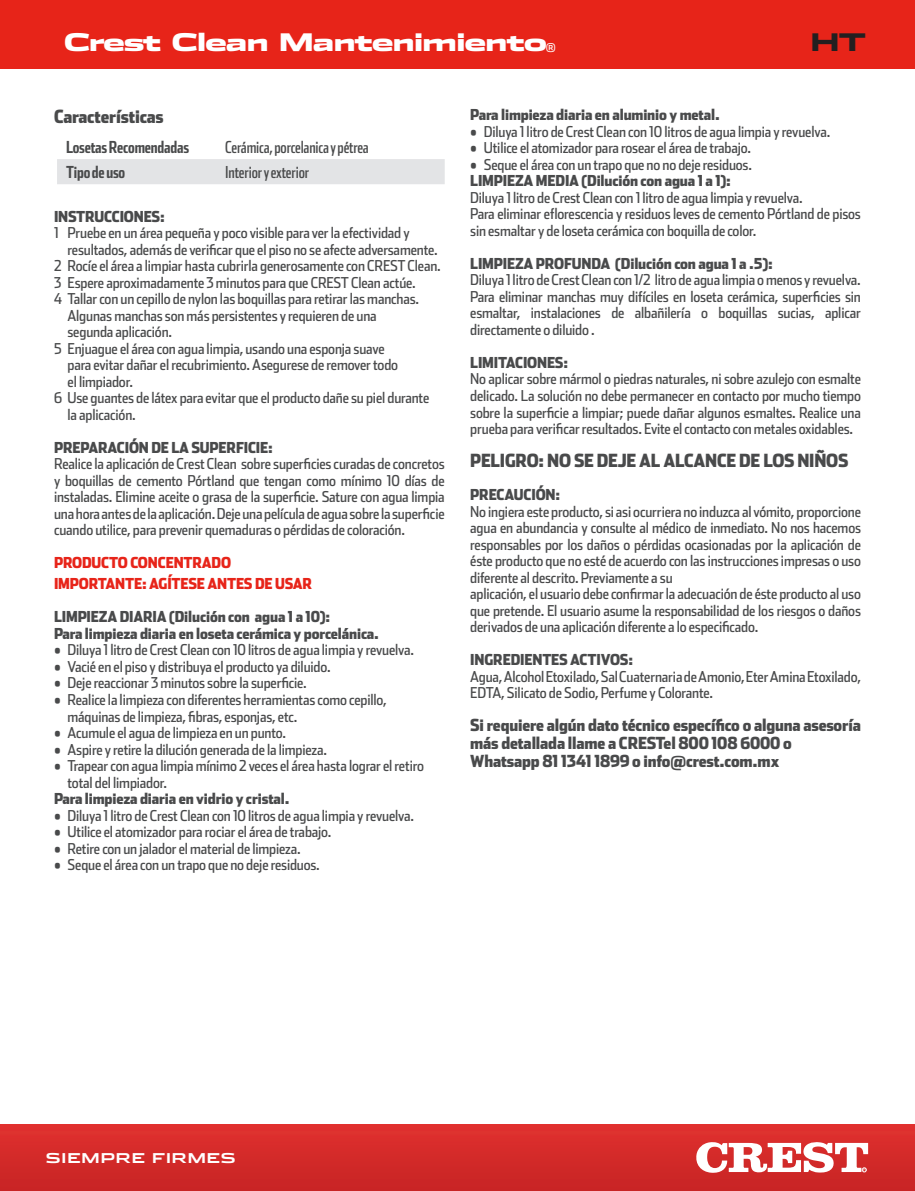
<style>
.page{position:relative;width:915px;height:1191px;background:#fff}
.page>*{position:absolute;margin:0;border:0;box-sizing:border-box;transform-origin:0 0}
.t1{font:900 24px "Stainless Ext";letter-spacing:-.05em;color:#fff}
.t2{font:900 24px "Stainless Ext";color:#231f20}
.Texto_Reverso_continuo{font:900 18px "Stainless Cond";letter-spacing:-.01em;color:#494a4b}
.Texto_Reverso_continuo-2{font:900 16.5px/18px "Stainless Cond";letter-spacing:-.01em;color:#494a4b}
.Texto_Reverso{font:16.5px "Stainless Comp";letter-spacing:-.01em;color:#494a4b}
.Texto_Reverso-2{font:700 16.5px "Stainless Comp";letter-spacing:-.01em;color:#494a4b}
.Texto_Reverso_continuo-3{font:15px/16.5px "Stainless Cond";letter-spacing:-.01em;color:#494a4b;text-align:justify}
.Texto_Reverso_continuo-4{font:900 15px "Stainless Cond";letter-spacing:-.01em;color:#494a4b}
.Texto_Reverso_continuo-5{font:900 15px "Stainless Cond";letter-spacing:-.01em;color:#e72419}
.Table_Left{font:700 13.5px "Stainless Ext";letter-spacing:.025em;color:#fff}
.s1{font-family:"Stainless";font-weight:400;font-size:12px}
</style>
<div class="page">
<div style="left:57px;top:159px;width:387px;height:25px;background:#e3e4e6"></div>
<div style="left:0;top:0;width:914px;height:68px;background:#e72419"></div>
<img style="left:0;top:1124px;width:914px;height:67px">
<svg style="left:694px;top:1141px;width:173px;height:32px"></svg>
<p class="t1" style="left:64px;top:28px;width:493px">Crest Clean Mantenimiento<span class="s1">®</span></p>
<p class="t2" style="left:810px;top:28px;width:58px">HT</p>
<p class="Texto_Reverso_continuo" style="left:54px;top:105px;width:111px">Características</p>
<p class="Texto_Reverso-2" style="left:66px;top:137px;width:125px">Losetas Recomendadas</p>
<p class="Texto_Reverso" style="left:225px;top:137px;width:145px">Cerámica, porcelanica y pétrea</p>
<p class="Texto_Reverso-2" style="left:66px;top:162px;width:61px">Tipo de uso</p>
<p class="Texto_Reverso" style="left:225px;top:162px;width:86px">Interior y exterior</p>
<p class="Texto_Reverso_continuo-4" style="left:54px;top:207px;width:112px">INSTRUCCIONES:</p>
<p class="Texto_Reverso_continuo-3" style="left:54px;top:224px;width:357px">1 Pruebe en un área pequeña y poco visible para ver la efectividad y</p>
<p class="Texto_Reverso_continuo-3" style="left:68px;top:241px;width:371px">resultados, además de verificar que el piso no se afecte adversamente.</p>
<p class="Texto_Reverso_continuo-3" style="left:54px;top:257px;width:388px">2 Rocíe el área a limpiar hasta cubrirla generosamente con CREST Clean.</p>
<p class="Texto_Reverso_continuo-3" style="left:54px;top:274px;width:363px">3 Espere aproximadamente 3 minutos para que CREST Clean actúe.</p>
<p class="Texto_Reverso_continuo-3" style="left:54px;top:290px;width:366px">4 Tallar con un cepillo de nylon las boquillas para retirar las manchas.</p>
<p class="Texto_Reverso_continuo-3" style="left:68px;top:307px;width:310px">Algunas manchas son más persistentes y requieren de una</p>
<p class="Texto_Reverso_continuo-3" style="left:68px;top:323px;width:106px">segunda aplicación.</p>
<p class="Texto_Reverso_continuo-3" style="left:54px;top:340px;width:332px">5 Enjuague el área con agua limpia, usando una esponja suave</p>
<p class="Texto_Reverso_continuo-3" style="left:68px;top:356px;width:332px">para evitar dañar el recubrimiento. Asegurese de remover todo</p>
<p class="Texto_Reverso_continuo-3" style="left:68px;top:373px;width:67px">el limpiador.</p>
<p class="Texto_Reverso_continuo-3" style="left:54px;top:389px;width:376px">6 Use guantes de látex para evitar que el producto dañe su piel durante</p>
<p class="Texto_Reverso_continuo-3" style="left:68px;top:406px;width:70px">la aplicación.</p>
<p class="Texto_Reverso_continuo-4" style="left:54px;top:438px;width:220px">PREPARACIÓN DE LA SUPERFICIE:</p>
<p class="Texto_Reverso_continuo-3" style="left:54px;top:455px;width:392px">Realice la aplicación de Crest Clean sobre superficies curadas de concretos y boquillas de cemento Pórtland que tengan como mínimo 10 días de instaladas. Elimine aceite o grasa de la superficie. Sature con agua limpia una hora antes de la aplicación. Deje una película de agua sobre la superficie cuando utilice, para prevenir quemaduras o pérdidas de coloración.</p>
<p class="Texto_Reverso_continuo-5" style="left:54px;top:554px;width:178px">PRODUCTO CONCENTRADO</p>
<p class="Texto_Reverso_continuo-5" style="left:54px;top:575px;width:259px">IMPORTANTE: AGÍTESE ANTES DE USAR</p>
<p class="Texto_Reverso_continuo-4" style="left:54px;top:608px;width:277px">LIMPIEZA DIARIA (Dilución con agua 1 a 10):</p>
<p class="Texto_Reverso_continuo-4" style="left:54px;top:624px;width:326px">Para limpieza diaria en loseta cerámica y porcelánica.</p>
<p class="Texto_Reverso_continuo-3" style="left:54px;top:641px;width:361px">• Diluya 1 litro de Crest Clean con 10 litros de agua limpia y revuelva.</p>
<p class="Texto_Reverso_continuo-3" style="left:54px;top:658px;width:278px">• Vacié en el piso y distribuya el producto ya diluido.</p>
<p class="Texto_Reverso_continuo-3" style="left:54px;top:674px;width:254px">• Deje reaccionar 3 minutos sobre la superficie.</p>
<p class="Texto_Reverso_continuo-3" style="left:54px;top:691px;width:334px">• Realice la limpieza con diferentes herramientas como cepillo,</p>
<p class="Texto_Reverso_continuo-3" style="left:68px;top:707px;width:231px">máquinas de limpieza, fibras, esponjas, etc.</p>
<p class="Texto_Reverso_continuo-3" style="left:54px;top:724px;width:233px">• Acumule el agua de limpieza en un punto.</p>
<p class="Texto_Reverso_continuo-3" style="left:54px;top:740px;width:274px">• Aspire y retire la dilución generada de la limpieza.</p>
<p class="Texto_Reverso_continuo-3" style="left:54px;top:757px;width:371px">• Trapear con agua limpia mínimo 2 veces el área hasta lograr el retiro</p>
<p class="Texto_Reverso_continuo-3" style="left:68px;top:773px;width:101px">total del limpiador.</p>
<p class="Texto_Reverso_continuo-4" style="left:54px;top:789px;width:237px">Para limpieza diaria en vidrio y cristal.</p>
<p class="Texto_Reverso_continuo-3" style="left:54px;top:806px;width:361px">• Diluya 1 litro de Crest Clean con 10 litros de agua limpia y revuelva.</p>
<p class="Texto_Reverso_continuo-3" style="left:54px;top:823px;width:279px">• Utilice el atomizador para rociar el área de trabajo.</p>
<p class="Texto_Reverso_continuo-3" style="left:54px;top:839px;width:248px">• Retire con un jalador el material de limpieza.</p>
<p class="Texto_Reverso_continuo-3" style="left:54px;top:856px;width:267px">• Seque el área con un trapo que no deje residuos.</p>
<p class="Texto_Reverso_continuo-4" style="left:470px;top:106px;width:251px">Para limpieza diaria en aluminio y metal.</p>
<p class="Texto_Reverso_continuo-3" style="left:470px;top:123px;width:361px">• Diluya 1 litro de Crest Clean con 10 litros de agua limpia y revuelva.</p>
<p class="Texto_Reverso_continuo-3" style="left:470px;top:139px;width:282px">• Utilice el atomizador para rosear el área de trabajo.</p>
<p class="Texto_Reverso_continuo-3" style="left:470px;top:156px;width:283px">• Seque el área con un trapo que no no deje residuos.</p>
<p class="Texto_Reverso_continuo-4" style="left:470px;top:172px;width:262px">LIMPIEZA MEDIA (Dilución con agua 1 a 1):</p>
<p class="Texto_Reverso_continuo-3" style="left:470px;top:189px;width:334px">Diluya 1 litro de Crest Clean con 1 litro de agua limpia y revuelva.</p>
<p class="Texto_Reverso_continuo-3" style="left:470px;top:205px;width:392px">Para eliminar eflorescencia y residuos leves de cemento Pórtland de pisos sin esmaltar y de loseta cerámica con boquilla de color.</p>
<p class="Texto_Reverso_continuo-4" style="left:470px;top:254px;width:304px">LIMPIEZA PROFUNDA (Dilución con agua 1 a .5):</p>
<p class="Texto_Reverso_continuo-3" style="left:470px;top:271px;width:392px">Diluya 1 litro de Crest Clean con 1/2 litro de agua limpia o menos y revuelva.</p>
<p class="Texto_Reverso_continuo-3" style="left:470px;top:288px;width:392px">Para eliminar manchas muy difíciles en loseta cerámica, superficies sin esmaltar, instalaciones de albañilería o boquillas sucias, aplicar directamente o diluido .</p>
<p class="Texto_Reverso_continuo-4" style="left:470px;top:353px;width:99px">LIMITACIONES:</p>
<p class="Texto_Reverso_continuo-3" style="left:470px;top:370px;width:392px">No aplicar sobre mármol o piedras naturales, ni sobre azulejo con esmalte delicado. La solución no debe permanecer en contacto por mucho tiempo sobre la superficie a limpiar; puede dañar algunos esmaltes. Realice una prueba para verificar resultados. Evite el contacto con metales oxidables.</p>
<p class="Texto_Reverso_continuo" style="left:470px;top:449px;width:379px">PELIGRO: NO SE DEJE AL ALCANCE DE LOS NIÑOS</p>
<p class="Texto_Reverso_continuo-4" style="left:470px;top:485px;width:91px">PRECAUCIÓN:</p>
<p class="Texto_Reverso_continuo-3" style="left:470px;top:502px;width:392px">No ingiera este producto, si asi ocurriera no induzca al vómito, proporcione agua en abundancia y consulte al médico de inmediato. No nos hacemos responsables por los daños o pérdidas ocasionadas por la aplicación de éste producto que no esté de acuerdo con las instrucciones impresas o uso diferente al descrito. Previamente a su</p>
<p class="Texto_Reverso_continuo-3" style="left:470px;top:585px;width:392px">aplicación, el usuario debe confirmar la adecuación de éste producto al uso que pretende. El usuario asume la responsabilidad de los riesgos o daños derivados de una aplicación diferente a lo especificado.</p>
<p class="Texto_Reverso_continuo-4" style="left:470px;top:650px;width:164px">INGREDIENTES ACTIVOS:</p>
<p class="Texto_Reverso_continuo-3" style="left:470px;top:667px;width:392px">Agua, Alcohol Etoxilado, Sal Cuaternaria de Amonio, Eter Amina Etoxilado,<br>EDTA, Silicato de Sodio, Perfume y Colorante.</p>
<p class="Texto_Reverso_continuo-2" style="left:470px;top:716px;width:392px">Si requiere algún dato técnico específico o alguna asesoría más detallada llame a CRESTel 800 108 6000 o</p>
<p class="Texto_Reverso_continuo-2" style="left:470px;top:752px;width:310px">Whatsapp 81 1341 1899 o info@crest.com.mx</p>
<p class="Table_Left" style="left:46px;top:1149px;width:192px">SIEMPRE FIRMES</p>
</div>
